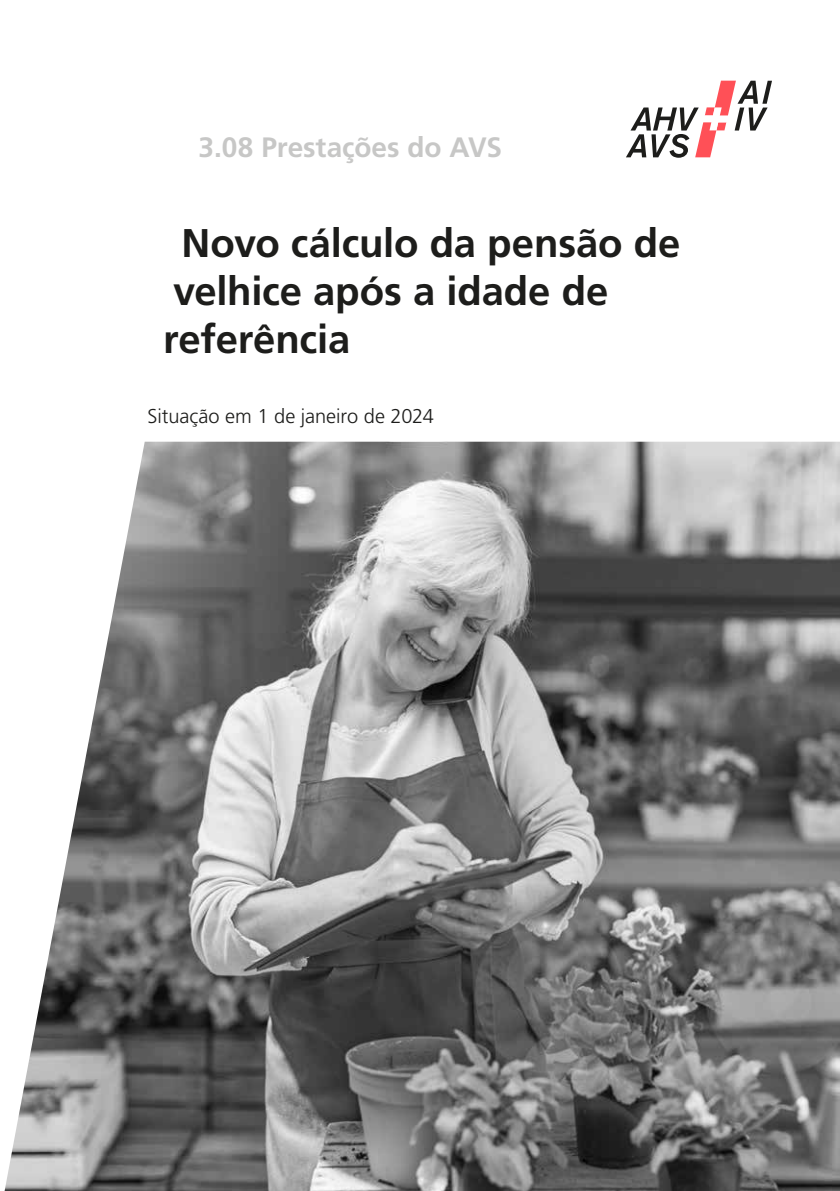
<style>
.page{position:relative;width:840px;height:1191px;background:#fff}
.page>*{position:absolute;margin:0;border:0;box-sizing:border-box;transform-origin:0 0}
.MB_Titel{font:700 40px/48.2px "Frutiger LT Std";letter-spacing:-.005em;color:#1d1d1b}
.MB_Gruppe_Titelseite{font:700 28px "Frutiger LT Std";color:#c7c7c6}
.Grundtext{font:300 20px "Frutiger LT Std";letter-spacing:-.005em;color:#1d1d1b}
</style>
<div class="page">
<svg style="left:626px;top:81px;width:145px;height:77px"></svg>
<img style="left:4px;top:442px;width:835px;height:749px">
<p class="MB_Gruppe_Titelseite" style="left:198px;top:131px;width:305px">3.08 Prestações do AVS</p>
<p class="MB_Titel" style="left:163px;top:219px;width:518px;text-indent:18px">Novo cálculo da pensão de velhice após a idade de referência</p>
<p class="Grundtext" style="left:147px;top:405px;width:287px">Situação em 1 de janeiro de 2024</p>
</div>
